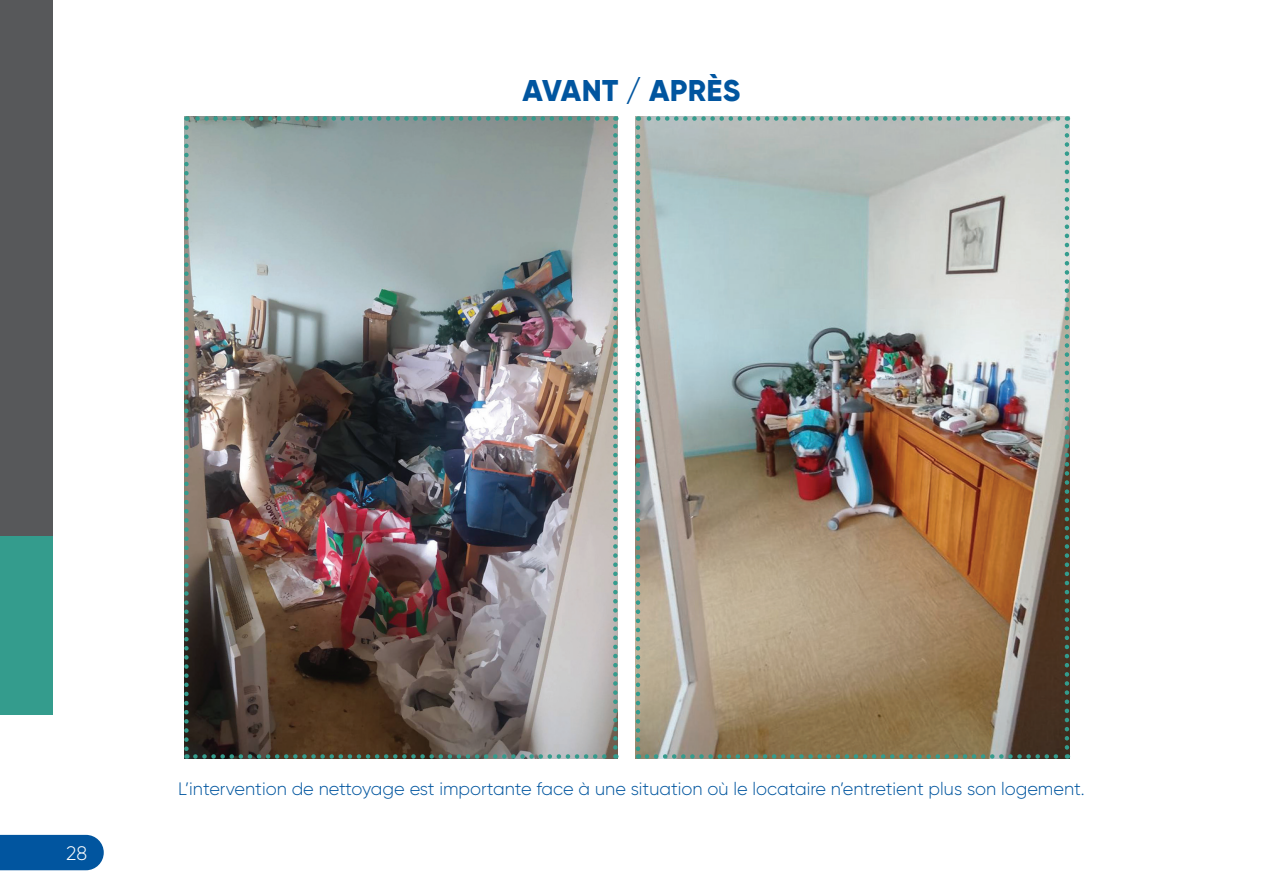
<style>
.page{position:relative;width:1263px;height:893px;background:#fff}
.page>*{position:absolute;margin:0;border:0;box-sizing:border-box;transform-origin:0 0}
.t1{font:800 30px "Gilroy";letter-spacing:.01em;color:#01559f}
.t2{font:300 19.5px "Gilroy";color:#fff}
.t3{font:300 18px "Gilroy";color:#01559f}
</style>
<div class="page">
<div style="left:0;top:835px;width:104px;height:35px;background:#01559f"></div>
<div style="left:0;top:357px;width:53px;height:179px;background:#57585a"></div>
<div style="left:0;top:0;width:53px;height:179px;background:#57585a"></div>
<div style="left:0;top:179px;width:53px;height:178px;background:#57585a"></div>
<div style="left:0;top:536px;width:53px;height:178px;background:#349c8d"></div>
<img style="left:636px;top:116px;width:433px;height:643px">
<img style="left:184px;top:116px;width:434px;height:643px">
<svg style="left:184px;top:128px;width:5px;height:631px;background:#5f7d72"></svg>
<svg style="left:195px;top:754px;width:421px;height:5px;background:#516b60"></svg>
<svg style="left:613px;top:116px;width:5px;height:631px;background:#89a89f"></svg>
<svg style="left:186px;top:116px;width:420px;height:5px;background:#67928b"></svg>
<svg style="left:636px;top:128px;width:4px;height:631px;background:#7ba193"></svg>
<svg style="left:647px;top:754px;width:421px;height:5px;background:#687f67"></svg>
<svg style="left:1065px;top:116px;width:4px;height:631px;background:#668a7c"></svg>
<svg style="left:638px;top:116px;width:420px;height:5px;background:#89b1aa"></svg>
<p class="t1" style="left:523px;top:71px;width:219px">AVANT / APRÈS</p>
<p class="t2" style="left:66px;top:842px;width:22px">28</p>
<p class="t3" style="left:178px;top:777px;width:908px">L’intervention de nettoyage est importante face à une situation où le locataire n’entretient plus son logement.</p>
</div>
